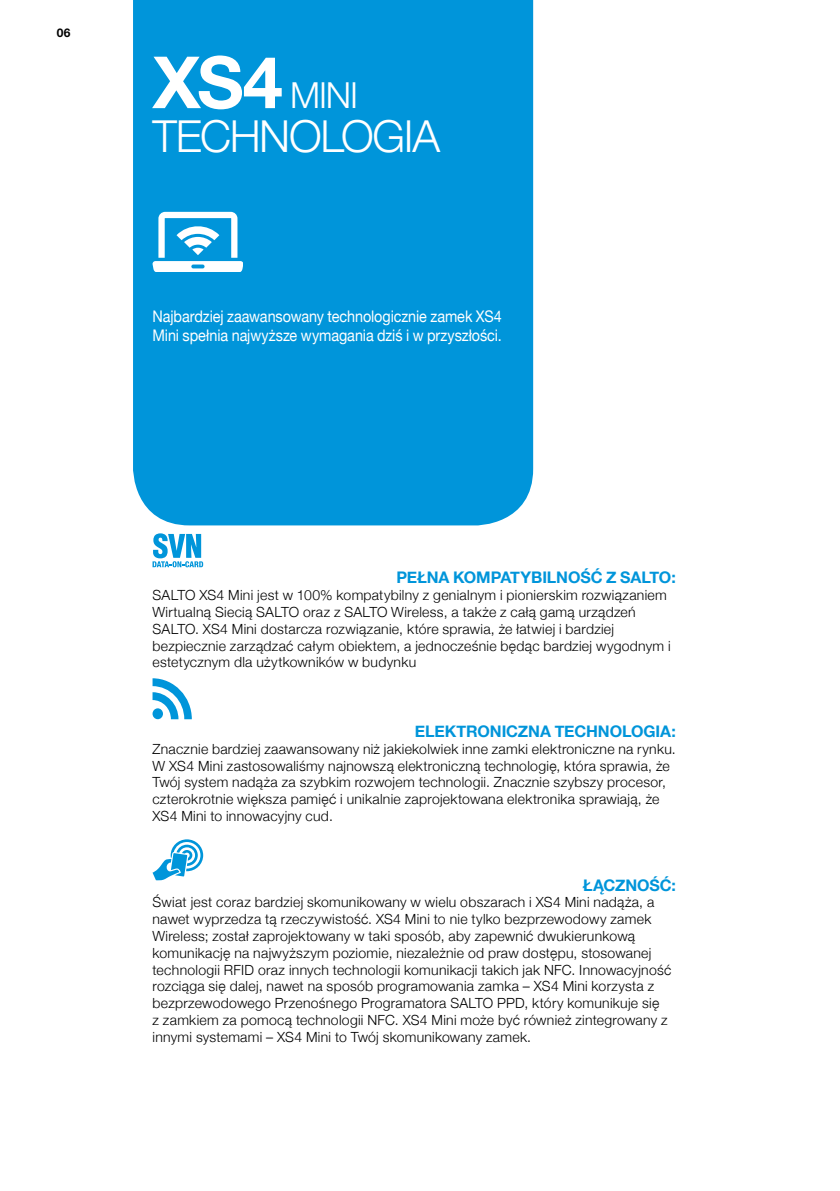
<style>
.page{position:relative;width:840px;height:1191px;background:#fff}
.page>*{position:absolute;margin:0;border:0;box-sizing:border-box;transform-origin:0 0}
.t1{font:300 44px "Helvetica Neue";letter-spacing:-.03em;color:#fff}
.t2{font:300 36px "Helvetica Neue LT Std";color:#fff}
.t3{font:16px/19.2px "Helvetica Neue";letter-spacing:-.005em;color:#fff;scale:.9 1}
.t4{font:700 16px "Helvetica Neue";letter-spacing:-.005em;color:#0095da}
.t5{font:300 14px/16.8px "Helvetica Neue";letter-spacing:.02em;color:#000}
.t6{font:700 12px "Helvetica Neue LT Std";color:#000}
.s1{font-weight:700;font-size:72px}
</style>
<div class="page">
<div style="left:133px;top:0;width:400px;height:525px;background:#0095da"></div>
<svg style="left:152px;top:212px;width:90px;height:59px"></svg>
<svg style="left:152px;top:533px;width:51px;height:34px"></svg>
<svg style="left:152px;top:678px;width:40px;height:41px"></svg>
<svg style="left:152px;top:839px;width:51px;height:41px"></svg>
<p class="t6" style="left:57px;top:25px;width:15px">06</p>
<h2 class="t2" style="left:152px;top:73px;width:207px"><span class="s1">XS4</span> MINI</h2>
<h1 class="t1" style="left:152px;top:101px;width:284px">TECHNOLOGia</h1>
<p class="t3" style="left:152px;top:308px;width:389px">Najbardziej zaawansowany technologicznie zamek XS4<br>Mini spełnia najwyższe wymagania dziś i w przyszłości.</p>
<p class="t4" style="left:396px;top:565px;width:280px">PEŁNA KOMPATYBILNOŚĆ z SALTO:</p>
<p class="t5" style="left:152px;top:586px;width:519px">SALTO XS4 Mini jest w 100% kompatybilny z genialnym i pionierskim rozwiązaniem Wirtualną Siecią SALTO oraz z SALTO Wireless, a także z całą gamą urządzeń SALTO. XS4 Mini dostarcza rozwiązanie, które sprawia, że łatwiej i bardziej bezpiecznie zarządzać całym obiektem, a jednocześnie będąc bardziej wygodnym i estetycznym dla użytkowników w budynku</p>
<p class="t4" style="left:414px;top:718px;width:262px">ELEKTRONICZNA TECHNOLOGIA:</p>
<p class="t5" style="left:152px;top:739px;width:524px">Znacznie bardziej zaawansowany niż jakiekolwiek inne zamki elektroniczne na rynku.<br>W XS4 Mini zastosowaliśmy najnowszą elektroniczną technologię, która sprawia, że Twój system nadąża za szybkim rozwojem technologii. Znacznie szybszy procesor, czterokrotnie większa pamięć i unikalnie zaprojektowana elektronika sprawiają, że XS4 Mini to innowacyjny cud.</p>
<p class="t4" style="left:583px;top:872px;width:94px">ŁĄCZNOŚĆ:</p>
<p class="t5" style="left:152px;top:893px;width:520px">Świat jest coraz bardziej skomunikowany w wielu obszarach i XS4 Mini nadąża, a nawet wyprzedza tą rzeczywistość. XS4 Mini to nie tylko bezprzewodowy zamek Wireless; został zaprojektowany w taki sposób, aby zapewnić dwukierunkową komunikację na najwyższym poziomie, niezależnie od praw dostępu, stosowanej technologii RFID oraz innych technologii komunikacji takich jak NFC. Innowacyjność rozciąga się dalej, nawet na sposób programowania zamka – XS4 Mini korzysta z bezprzewodowego Przenośnego Programatora SALTO PPD, który komunikuje się<br>z zamkiem za pomocą technologii NFC. XS4 Mini może być również zintegrowany z innymi systemami – XS4 Mini to Twój skomunikowany zamek.</p>
</div>
